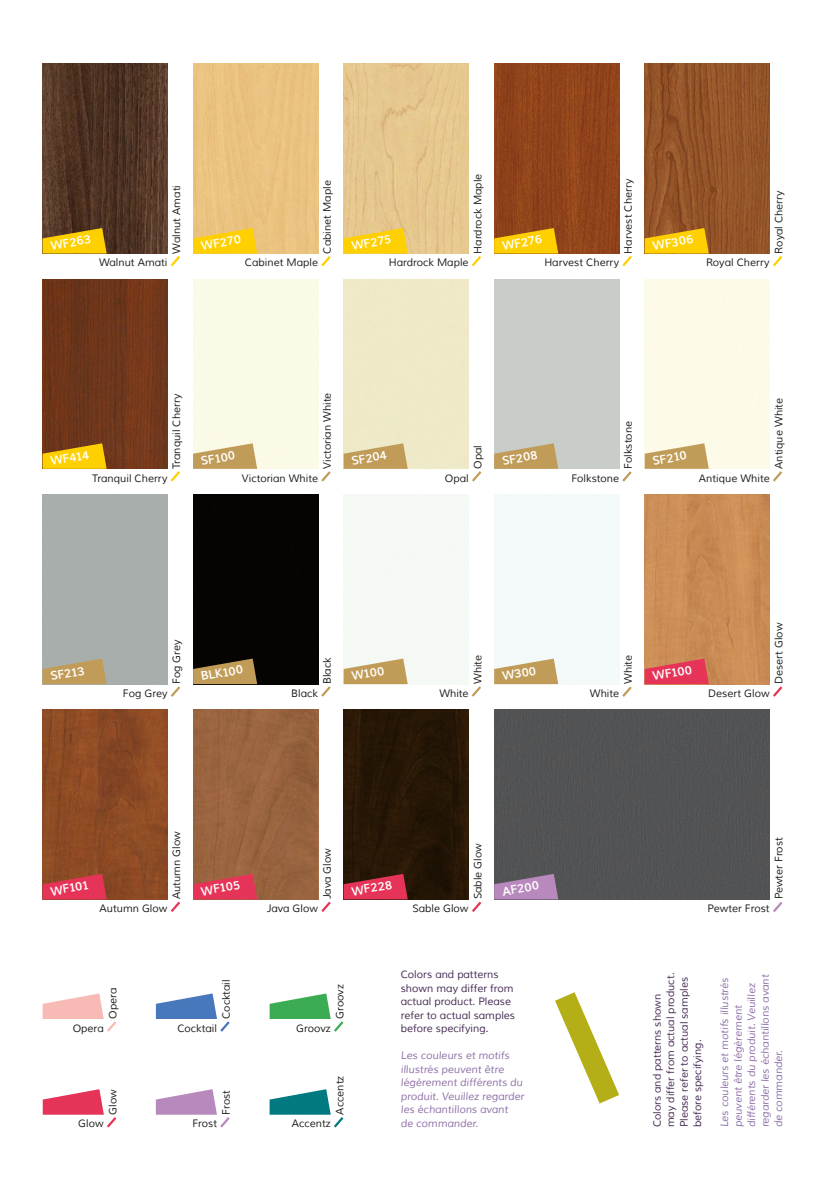
<style>
.page{position:relative;width:825px;height:1187px;background:#fff}
.page>*{position:absolute;margin:0;border:0;box-sizing:border-box;transform-origin:0 0}
.t1{font:700 12px "Muli";color:#fff}
.t2{font:10.5px "Muli";color:#1d1d1b}
.t3{font:italic 10.5px/13.5px "Muli";color:#8e6fa7}
.t4{font:10.5px/13.5px "Muli";color:#452a52}
</style>
<div class="page">
<svg style="left:555px;top:992px;width:64px;height:111px"></svg>
<img style="left:645px;top:494px;width:125px;height:190px">
<svg style="left:773px;top:686px;width:9px;height:10px"></svg>
<svg style="left:645px;top:658px;width:64px;height:26px;background:#df4958"></svg>
<div style="left:494px;top:709px;width:276px;height:190px;background:#525355"></div>
<svg style="left:773px;top:902px;width:9px;height:10px"></svg>
<svg style="left:494px;top:873px;width:64px;height:26px;background:#9e7ba2"></svg>
<svg style="left:622px;top:471px;width:10px;height:10px"></svg>
<svg style="left:494px;top:443px;width:64px;height:26px;background:#c2a772"></svg>
<svg style="left:171px;top:686px;width:9px;height:10px"></svg>
<svg style="left:43px;top:658px;width:64px;height:26px;background:#baa06c"></svg>
<svg style="left:321px;top:471px;width:10px;height:10px"></svg>
<svg style="left:193px;top:443px;width:64px;height:26px;background:#ceb279"></svg>
<svg style="left:472px;top:471px;width:9px;height:10px"></svg>
<svg style="left:344px;top:443px;width:64px;height:26px;background:#cbae72"></svg>
<svg style="left:773px;top:471px;width:9px;height:10px"></svg>
<svg style="left:645px;top:443px;width:64px;height:26px;background:#cfb27a"></svg>
<div style="left:193px;top:494px;width:125px;height:190px;background:#050402"></div>
<svg style="left:321px;top:686px;width:10px;height:10px"></svg>
<svg style="left:193px;top:658px;width:64px;height:26px;background:#937743"></svg>
<svg style="left:472px;top:686px;width:9px;height:10px"></svg>
<svg style="left:344px;top:658px;width:64px;height:26px"></svg>
<svg style="left:622px;top:686px;width:10px;height:11px"></svg>
<svg style="left:494px;top:658px;width:64px;height:26px"></svg>
<img style="left:43px;top:709px;width:125px;height:190px">
<svg style="left:171px;top:901px;width:9px;height:11px"></svg>
<svg style="left:43px;top:873px;width:64px;height:26px;background:#ce394b"></svg>
<img style="left:344px;top:709px;width:125px;height:190px">
<svg style="left:472px;top:901px;width:9px;height:11px"></svg>
<svg style="left:344px;top:873px;width:64px;height:26px;background:#b52c43"></svg>
<img style="left:193px;top:709px;width:125px;height:190px">
<svg style="left:321px;top:901px;width:10px;height:11px"></svg>
<svg style="left:193px;top:873px;width:64px;height:26px;background:#d24052"></svg>
<img style="left:43px;top:64px;width:125px;height:189px">
<svg style="left:171px;top:256px;width:9px;height:10px"></svg>
<svg style="left:43px;top:228px;width:64px;height:25px;background:#d6ab08"></svg>
<div style="left:193px;top:64px;width:125px;height:189px;background:#eac380"></div>
<svg style="left:321px;top:256px;width:10px;height:10px"></svg>
<svg style="left:193px;top:228px;width:64px;height:25px;background:#facc1c"></svg>
<div style="left:344px;top:64px;width:125px;height:189px;background:#e6c78e"></div>
<svg style="left:472px;top:256px;width:9px;height:10px"></svg>
<svg style="left:344px;top:228px;width:64px;height:25px;background:#f9cd20"></svg>
<img style="left:645px;top:64px;width:125px;height:189px">
<svg style="left:773px;top:256px;width:9px;height:10px"></svg>
<svg style="left:645px;top:228px;width:64px;height:25px;background:#e6b309"></svg>
<img style="left:494px;top:64px;width:125px;height:189px">
<svg style="left:622px;top:256px;width:10px;height:10px"></svg>
<svg style="left:494px;top:228px;width:64px;height:25px;background:#e5af05"></svg>
<img style="left:43px;top:279px;width:125px;height:190px">
<svg style="left:171px;top:471px;width:9px;height:10px"></svg>
<svg style="left:43px;top:443px;width:64px;height:26px;background:#dbaa06"></svg>
<svg style="left:156px;top:993px;width:74px;height:38px"></svg>
<svg style="left:43px;top:1089px;width:73px;height:38px"></svg>
<svg style="left:43px;top:993px;width:73px;height:38px"></svg>
<svg style="left:156px;top:1089px;width:74px;height:38px"></svg>
<svg style="left:270px;top:993px;width:73px;height:38px"></svg>
<svg style="left:270px;top:1089px;width:73px;height:38px"></svg>
<p class="t1" style="left:49px;top:238px;width:42px;rotate:-10deg">WF263</p>
<p class="t2" style="left:170px;top:253px;width:70px;rotate:-90deg">Walnut Amati</p>
<p class="t2" style="left:99px;top:256px;width:70px">Walnut Amati</p>
<p class="t1" style="left:200px;top:238px;width:42px;rotate:-10deg">WF270</p>
<p class="t2" style="left:321px;top:253px;width:75px;rotate:-90deg">Cabinet Maple</p>
<p class="t1" style="left:350px;top:238px;width:42px;rotate:-10deg">WF275</p>
<p class="t2" style="left:471px;top:253px;width:81px;rotate:-90deg">Hardrock Maple</p>
<p class="t1" style="left:501px;top:238px;width:42px;rotate:-10deg">WF276</p>
<p class="t2" style="left:622px;top:253px;width:76px;rotate:-90deg">Harvest Cherry</p>
<p class="t1" style="left:651px;top:238px;width:42px;rotate:-10deg">WF306</p>
<p class="t2" style="left:772px;top:253px;width:65px;rotate:-90deg">Royal Cherry</p>
<p class="t2" style="left:245px;top:256px;width:75px">Cabinet Maple</p>
<p class="t2" style="left:389px;top:256px;width:81px">Hardrock Maple</p>
<p class="t2" style="left:544px;top:256px;width:76px">Harvest Cherry</p>
<p class="t2" style="left:706px;top:256px;width:65px">Royal Cherry</p>
<p class="t1" style="left:49px;top:453px;width:40px;rotate:-10deg">WF414</p>
<p class="t2" style="left:170px;top:469px;width:77px;rotate:-90deg">Tranquil Cherry</p>
<p class="t2" style="left:92px;top:471px;width:77px">Tranquil Cherry</p>
<p class="t2" style="left:321px;top:469px;width:78px;rotate:-90deg">Victorian White</p>
<p class="t1" style="left:200px;top:453px;width:36px;rotate:-10deg">SF100</p>
<p class="t2" style="left:471px;top:469px;width:25px;rotate:-90deg">Opal</p>
<p class="t2" style="left:445px;top:471px;width:25px">Opal</p>
<p class="t1" style="left:350px;top:453px;width:37px;rotate:-10deg">SF204</p>
<p class="t2" style="left:242px;top:471px;width:78px">Victorian White</p>
<p class="t1" style="left:501px;top:453px;width:37px;rotate:-10deg">SF208</p>
<p class="t2" style="left:622px;top:469px;width:49px;rotate:-90deg">Folkstone</p>
<p class="t2" style="left:571px;top:471px;width:49px">Folkstone</p>
<p class="t1" style="left:651px;top:453px;width:36px;rotate:-10deg">SF210</p>
<p class="t2" style="left:772px;top:469px;width:72px;rotate:-90deg">Antique White</p>
<p class="t2" style="left:699px;top:471px;width:72px">Antique White</p>
<p class="t1" style="left:49px;top:668px;width:36px;rotate:-10deg">SF213</p>
<p class="t2" style="left:170px;top:684px;width:46px;rotate:-90deg">Fog Grey</p>
<p class="t2" style="left:123px;top:686px;width:46px">Fog Grey</p>
<p class="t1" style="left:200px;top:668px;width:44px;rotate:-10deg">BLK100</p>
<p class="t2" style="left:471px;top:684px;width:31px;rotate:-90deg">White</p>
<p class="t2" style="left:439px;top:686px;width:31px">White</p>
<p class="t1" style="left:350px;top:668px;width:35px;rotate:-10deg">W100</p>
<p class="t2" style="left:622px;top:684px;width:31px;rotate:-90deg">White</p>
<p class="t2" style="left:590px;top:686px;width:31px">White</p>
<p class="t2" style="left:321px;top:684px;width:28px;rotate:-90deg">Black</p>
<p class="t1" style="left:501px;top:668px;width:36px;rotate:-10deg">W300</p>
<p class="t2" style="left:291px;top:686px;width:28px">Black</p>
<p class="t1" style="left:651px;top:668px;width:41px;rotate:-10deg">WF100</p>
<p class="t2" style="left:772px;top:684px;width:63px;rotate:-90deg">Desert Glow</p>
<p class="t2" style="left:708px;top:686px;width:63px">Desert Glow</p>
<p class="t1" style="left:49px;top:884px;width:40px;rotate:-10deg">WF101</p>
<p class="t2" style="left:170px;top:899px;width:70px;rotate:-90deg">Autumn Glow</p>
<p class="t1" style="left:200px;top:884px;width:41px;rotate:-10deg">WF105</p>
<p class="t2" style="left:321px;top:899px;width:53px;rotate:-90deg">Java Glow</p>
<p class="t1" style="left:350px;top:884px;width:42px;rotate:-10deg">WF228</p>
<p class="t2" style="left:471px;top:899px;width:58px;rotate:-90deg">Sable Glow</p>
<p class="t1" style="left:501px;top:884px;width:39px;rotate:-10deg">AF200</p>
<p class="t2" style="left:772px;top:899px;width:64px;rotate:-90deg">Pewter Frost</p>
<p class="t2" style="left:99px;top:902px;width:70px">Autumn Glow</p>
<p class="t2" style="left:267px;top:902px;width:53px">Java Glow</p>
<p class="t2" style="left:412px;top:902px;width:58px">Sable Glow</p>
<p class="t2" style="left:708px;top:902px;width:64px">Pewter Frost</p>
<p class="t2" style="left:106px;top:1018px;width:33px;rotate:-90deg">Opera</p>
<p class="t2" style="left:220px;top:1018px;width:41px;rotate:-90deg">Cocktail</p>
<p class="t2" style="left:73px;top:1021px;width:33px">Opera</p>
<p class="t2" style="left:177px;top:1021px;width:41px">Cocktail</p>
<p class="t2" style="left:106px;top:1114px;width:27px;rotate:-90deg">Glow</p>
<p class="t2" style="left:220px;top:1114px;width:26px;rotate:-90deg">Frost</p>
<p class="t2" style="left:78px;top:1117px;width:27px">Glow</p>
<p class="t2" style="left:192px;top:1117px;width:26px">Frost</p>
<p class="t2" style="left:333px;top:1018px;width:36px;rotate:-90deg">Groovz</p>
<p class="t2" style="left:296px;top:1021px;width:36px">Groovz</p>
<p class="t2" style="left:333px;top:1114px;width:40px;rotate:-90deg">Accentz</p>
<p class="t2" style="left:292px;top:1117px;width:40px">Accentz</p>
<p class="t4" style="left:401px;top:968px;width:116px">Colors and patterns shown may differ from actual product. Please refer to actual samples before specifying.</p>
<p class="t3" style="left:401px;top:1049px;width:125px">Les couleurs et motifs illustrés peuvent être légèrement différents du produit. Veuillez regarder les échantillons avant<br>de commander.</p>
<p class="t4" style="left:650px;top:1127px;width:156px;rotate:-90deg">Colors and patterns shown may differ from actual product.<br>Please refer to actual samples before specifying.</p>
<p class="t3" style="left:718px;top:1127px;width:154px;rotate:-90deg">Les couleurs et motifs illustrés peuvent être légèrement différents du produit. Veuillez regarder les échantillons avant de commander.</p>
</div>
